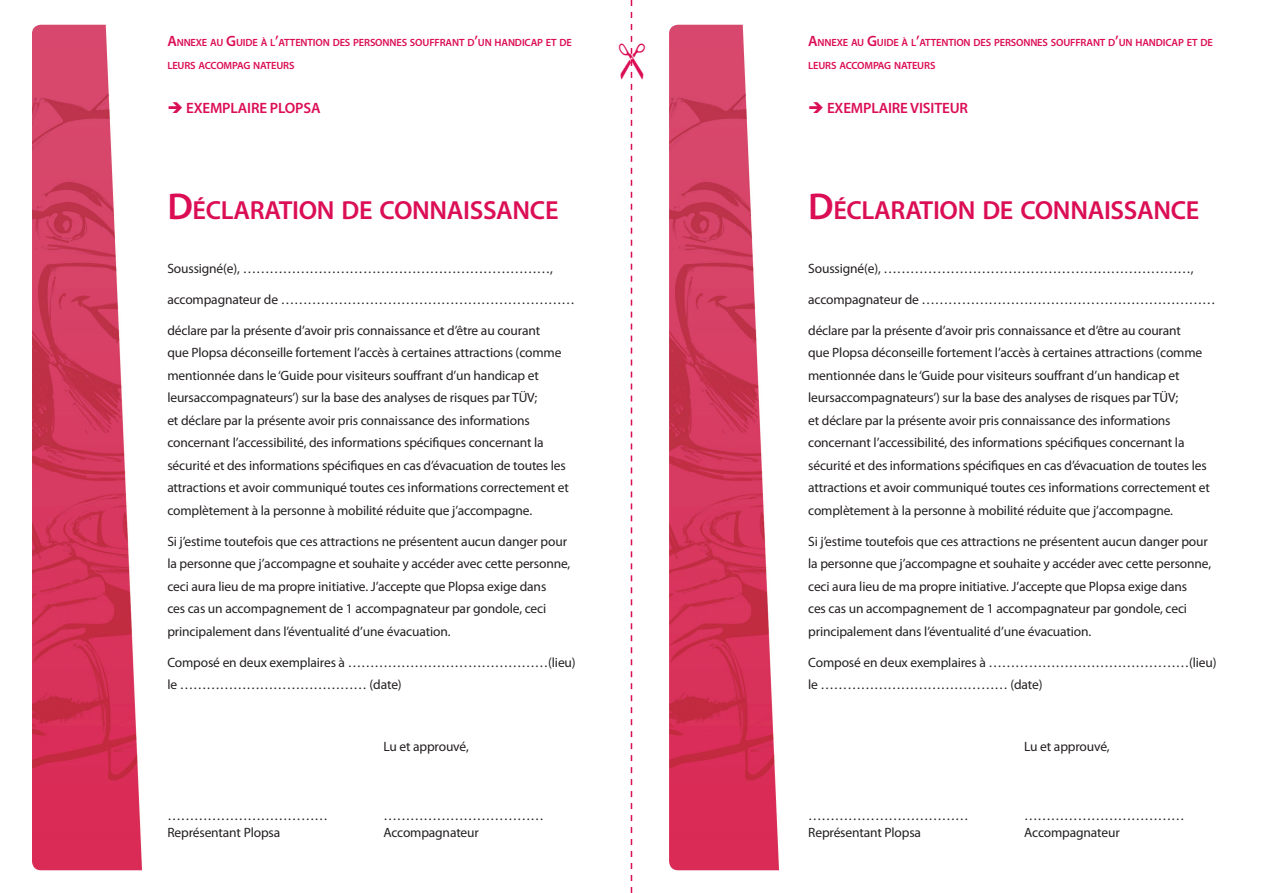
<style>
.page{position:relative;width:1263px;height:893px;background:#fff}
.page>*{position:absolute;margin:0;border:0;box-sizing:border-box;transform-origin:0 0}
.t1{font:600 26.25px "Myriad Pro";letter-spacing:-.015em;color:#db0e55}
.t2{font:600 15px "Myriad Pro";color:#db0e55}
.t3{font:13.5px/22.5px "Myriad Pro";letter-spacing:-.01em;color:#231f20}
.t4{font:600 10.5px/22.2px "Myriad Pro";letter-spacing:-.015em;color:#db0e55}
.s1{font-size:15px}
.s2{font-size:37.5px}
</style>
<div class="page">
<img style="left:32px;top:25px;width:110px;height:845px">
<img style="left:669px;top:25px;width:110px;height:845px">
<svg style="left:630px;top:0;width:3px;height:893px"></svg>
<p class="t4" style="left:167px;top:31px;width:406px"><span class="s1">A</span>NNEXE AU <span class="s1">G</span>UIDE À L<span class="s1">’</span>ATTENTION DES PERSONNES SOUFFRANT D<span class="s1">’</span>UN HANDICAP ET DE<br>LEURS ACCOMPAG NATEURS</p>
<p class="t2" style="left:167px;top:98px;width:29px">➔EXEMPL</p>
<p class="t2" style="left:238px;top:98px;width:42px">AIRE PLOPS</p>
<p class="t2" style="left:311px;top:98px;width:11px">A</p>
<p class="t4" style="left:808px;top:31px;width:406px"><span class="s1">A</span>NNEXE AU <span class="s1">G</span>UIDE À L<span class="s1">’</span>ATTENTION DES PERSONNES SOUFFRANT D<span class="s1">’</span>UN HANDICAP ET DE<br>LEURS ACCOMPAG NATEURS</p>
<p class="t2" style="left:808px;top:98px;width:29px">➔EXEMPL</p>
<p class="t2" style="left:879px;top:98px;width:49px">AIRE VISITEUR</p>
<h1 class="t1" style="left:167px;top:194px;width:393px"><span class="s2">D</span>ÉCLARATION DE CONNAISSANCE</h1>
<h1 class="t1" style="left:808px;top:194px;width:393px"><span class="s2">D</span>ÉCLARATION DE CONNAISSANCE</h1>
<p class="t3" style="left:167px;top:257px;width:387px">Soussigné(e), ……………………………………………………………,</p>
<p class="t3" style="left:167px;top:288px;width:409px">accompagnateur de …………………………………………………………</p>
<p class="t3" style="left:167px;top:319px;width:403px">déclare par la présente d’avoir pris connaissance et d’être au courant<br>que Plopsa déconseille fortement l’accès à certaines attractions (comme mentionnée dans le ‘Guide pour visiteurs souffrant d’un handicap et leursaccompagnateurs’) sur la base des analyses de risques par TÜV;<br>et déclare par la présente avoir pris connaissance des informations concernant l’accessibilité, des informations spécifiques concernant la sécurité et des informations spécifiques en cas d’évacuation de toutes les attractions et avoir communiqué toutes ces informations correctement et complètement à la personne à mobilité réduite que j’accompagne.</p>
<p class="t3" style="left:167px;top:530px;width:404px">Si j’estime toutefois que ces attractions ne présentent aucun danger pour la personne que j’accompagne et souhaite y accéder avec cette personne, ceci aura lieu de ma propre initiative. J’accepte que Plopsa exige dans<br>ces cas un accompagnement de 1 accompagnateur par gondole, ceci principalement dans l’éventualité d’une évacuation.</p>
<p class="t3" style="left:167px;top:651px;width:410px">Composé en deux exemplaires à ………………………………………(lieu) le …………………………………… (date)</p>
<p class="t3" style="left:808px;top:257px;width:387px">Soussigné(e), ……………………………………………………………,</p>
<p class="t3" style="left:808px;top:288px;width:409px">accompagnateur de …………………………………………………………</p>
<p class="t3" style="left:808px;top:319px;width:403px">déclare par la présente d’avoir pris connaissance et d’être au courant<br>que Plopsa déconseille fortement l’accès à certaines attractions (comme mentionnée dans le ‘Guide pour visiteurs souffrant d’un handicap et leursaccompagnateurs’) sur la base des analyses de risques par TÜV;<br>et déclare par la présente avoir pris connaissance des informations concernant l’accessibilité, des informations spécifiques concernant la sécurité et des informations spécifiques en cas d’évacuation de toutes les attractions et avoir communiqué toutes ces informations correctement et complètement à la personne à mobilité réduite que j’accompagne.</p>
<p class="t3" style="left:808px;top:530px;width:404px">Si j’estime toutefois que ces attractions ne présentent aucun danger pour la personne que j’accompagne et souhaite y accéder avec cette personne, ceci aura lieu de ma propre initiative. J’accepte que Plopsa exige dans<br>ces cas un accompagnement de 1 accompagnateur par gondole, ceci principalement dans l’éventualité d’une évacuation.</p>
<p class="t3" style="left:808px;top:651px;width:410px">Composé en deux exemplaires à ………………………………………(lieu) le …………………………………… (date)</p>
<p class="t3" style="left:383px;top:735px;width:87px">Lu et approuvé,</p>
<p class="t3" style="left:1024px;top:735px;width:87px">Lu et approuvé,</p>
<p class="t3" style="left:167px;top:804px;width:162px">………………………………</p>
<p class="t3" style="left:383px;top:804px;width:162px">………………………………</p>
<p class="t3" style="left:167px;top:821px;width:114px">Représentant Plopsa</p>
<p class="t3" style="left:383px;top:821px;width:97px">Accompagnateur</p>
<p class="t3" style="left:808px;top:804px;width:162px">………………………………</p>
<p class="t3" style="left:1024px;top:804px;width:162px">………………………………</p>
<p class="t3" style="left:808px;top:821px;width:114px">Représentant Plopsa</p>
<p class="t3" style="left:1024px;top:821px;width:97px">Accompagnateur</p>
</div>
